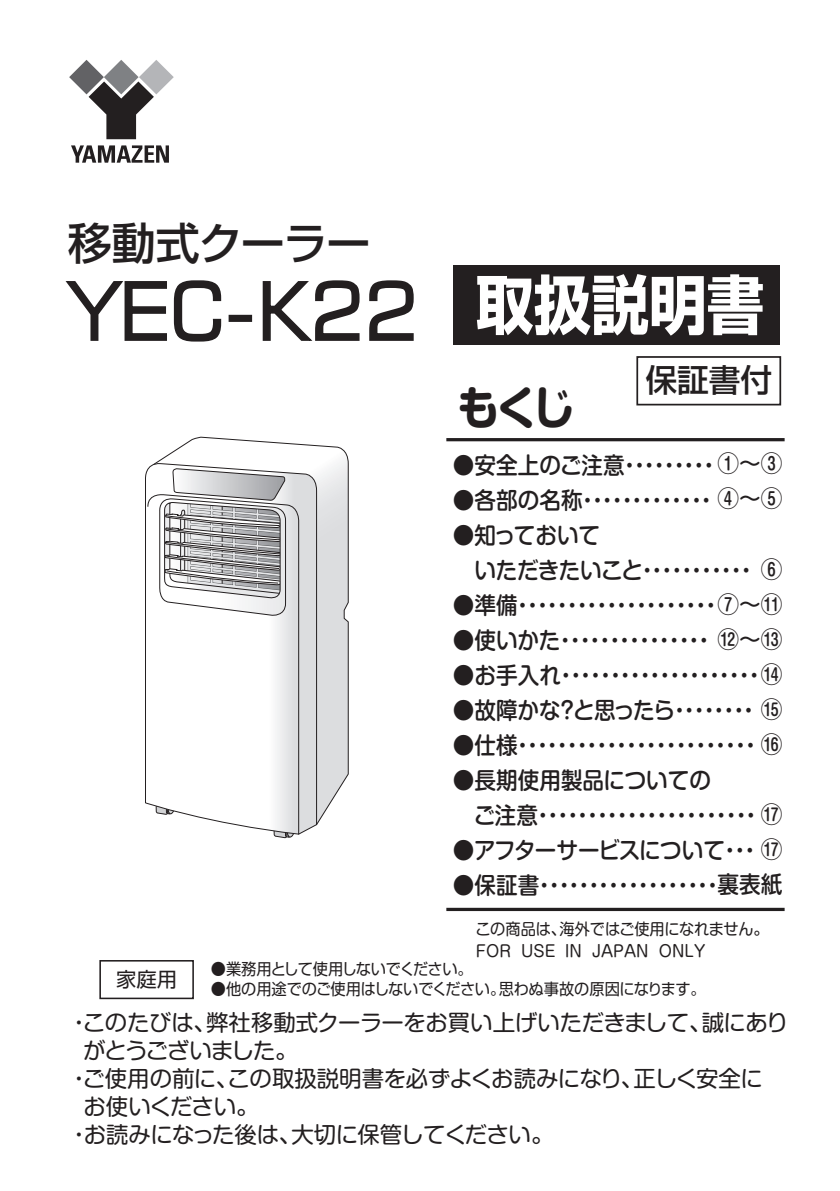
<style>
.page{position:relative;width:840px;height:1191px;background:#fff}
.page>*{position:absolute;margin:0;border:0;box-sizing:border-box;transform-origin:0 0}
.t1{font:80px "Square 721 BT";color:#231f20}
.t2{font:700 64px "Shin Go Pro";color:#fff;scale:.9 1}
.t3{font:700 45.6px "Shin M Go Pro";color:#231f20;scale:.9 1}
.t4{font:500 44px "Shin Go Pro";letter-spacing:-.03em;color:#231f20}
.t5{font:500 31.6px "Shin Go Pro";color:#231f20}
.t6{font:500 23.2px/35px "Shin M Go Pro";color:#231f20;scale:.93 1}
.t7{font:500 23.2px/35px "Shin M Go Pro";letter-spacing:-.03em;color:#231f20;scale:.93 1}
.t8{font:500 23.2px "Shin M Go Pro";letter-spacing:-.035em;color:#231f20;scale:.93 1}
.t9{font:500 23.2px "Shin M Go Pro";letter-spacing:-.04em;color:#231f20;scale:.93 1}
.t10{font:22.4px "Shin M Go Pro";letter-spacing:-.02em;color:#231f20}
.t11{font:22.4px "Shin M Go Pro";letter-spacing:-.045em;color:#231f20}
.t12{font:20.2px "Shin Go Pro";color:#231f20}
.t13{font:16px/22px "Shin M Go Pro";color:#231f20;scale:.95 1}
.t14{font:16px "Shin Go Pro";letter-spacing:-.025em;color:#231f20;scale:.95 1}
.t15{font:16px "Shin Go Pro";letter-spacing:-.045em;color:#231f20;scale:.95 1}
</style>
<div class="page">
<div style="left:453px;top:266px;width:326px;height:79px;background:#231f20"></div>
<hr style="left:446px;top:438px;width:338px;height:3px;background:#231f20">
<svg style="left:446px;top:907px;width:338px;height:4px"></svg>
<div style="left:636px;top:356px;width:144px;height:49px;border:2px solid #231f20"></div>
<svg style="left:65px;top:280px;width:157px;height:62px"></svg>
<div style="left:228px;top:315px;width:24px;height:7px;border:2px solid #231f20"></div>
<svg style="left:262px;top:280px;width:98px;height:61px"></svg>
<svg style="left:369px;top:280px;width:45px;height:61px"></svg>
<svg style="left:69px;top:60px;width:105px;height:79px"></svg>
<svg style="left:71px;top:145px;width:98px;height:18px"></svg>
<div style="left:99px;top:960px;width:95px;height:39px;border:2px solid #231f20"></div>
<svg style="left:156px;top:437px;width:192px;height:388px"></svg>
<svg style="left:273px;top:834px;width:23px;height:4px"></svg>
<svg style="left:145px;top:462px;width:172px;height:372px"></svg>
<svg style="left:148px;top:493px;width:151px;height:341px"></svg>
<svg style="left:158px;top:468px;width:128px;height:148px"></svg>
<h3 class="t4" style="left:68px;top:207px;width:304px">移動式クーラー</h3>
<h1 class="t1" style="left:71px;top:261px;width:349px">YEC-K22</h1>
<h2 class="t2" style="left:475px;top:254px;width:321px">取扱説明書</h2>
<h3 class="t3" style="left:457px;top:371px;width:131px">もくじ</h3>
<h3 class="t5" style="left:645px;top:354px;width:128px">保証書付</h3>
<p class="t6" style="left:452px;top:444px;width:355px">●安全上のご注意・・・・・・・・・①～③</p>
<p class="t6" style="left:452px;top:479px;width:355px">●各部の名称・・・・・・・・・・・・・ ④～⑤</p>
<p class="t7" style="left:452px;top:515px;width:328px">●知っておいて<br>　いただきたいこと・・・・・・・・・・・</p>
<p class="t6" style="left:452px;top:585px;width:290px">●準備・・・・・・・・・・・・・・・・・・・・</p>
<p class="t6" style="left:452px;top:620px;width:355px">●使いかた・・・・・・・・・・・・・・・ ⑫～⑬</p>
<p class="t6" style="left:452px;top:655px;width:337px">●お手入れ・・・・・・・・・・・・・・・・・・・・</p>
<p class="t8" style="left:452px;top:691px;width:331px">●故障かな?と思ったら・・・・・・・・</p>
<p class="t6" style="left:452px;top:725px;width:333px">●仕様・・・・・・・・・・・・・・・・・・・・・・・・</p>
<p class="t6" style="left:452px;top:760px;width:333px">●長期使用製品についての　　　ご注意・・・・・・・・・・・・・・・・・・・・・・</p>
<p class="t9" style="left:452px;top:831px;width:332px">●アフターサービスについて・・・</p>
<p class="t6" style="left:452px;top:865px;width:292px">●保証書・・・・・・・・・・・・・・・・・・</p>
<p class="t6" style="left:717px;top:583px;width:71px">⑦～⑪</p>
<p class="t6" style="left:717px;top:828px;width:71px">　　⑰裏表紙</p>
<p class="t13" style="left:475px;top:916px;width:310px">この商品は、海外ではご使用になれません。<br>FOR USE IN JAPAN ONLY</p>
<p class="t12" style="left:116px;top:962px;width:62px">家庭用</p>
<p class="t15" style="left:211px;top:956px;width:277px">●業務用として使用しないでください。</p>
<p class="t14" style="left:211px;top:975px;width:522px">●他の用途でのご使用はしないでください。思わぬ事故の原因になります。</p>
<p class="t10" style="left:68px;top:1004px;width:722px">・このたびは、弊社移動式クーラーをお買い上げいただきまして、誠にあり</p>
<p class="t11" style="left:83px;top:1032px;width:216px">がとうございました。</p>
<p class="t10" style="left:68px;top:1060px;width:696px">・ご使用の前に、この取扱説明書を必ずよくお読みになり、正しく安全に</p>
<p class="t10" style="left:83px;top:1088px;width:177px">お使いください。</p>
<p class="t10" style="left:68px;top:1116px;width:487px">・お読みになった後は、大切に保管してください。</p>
</div>
